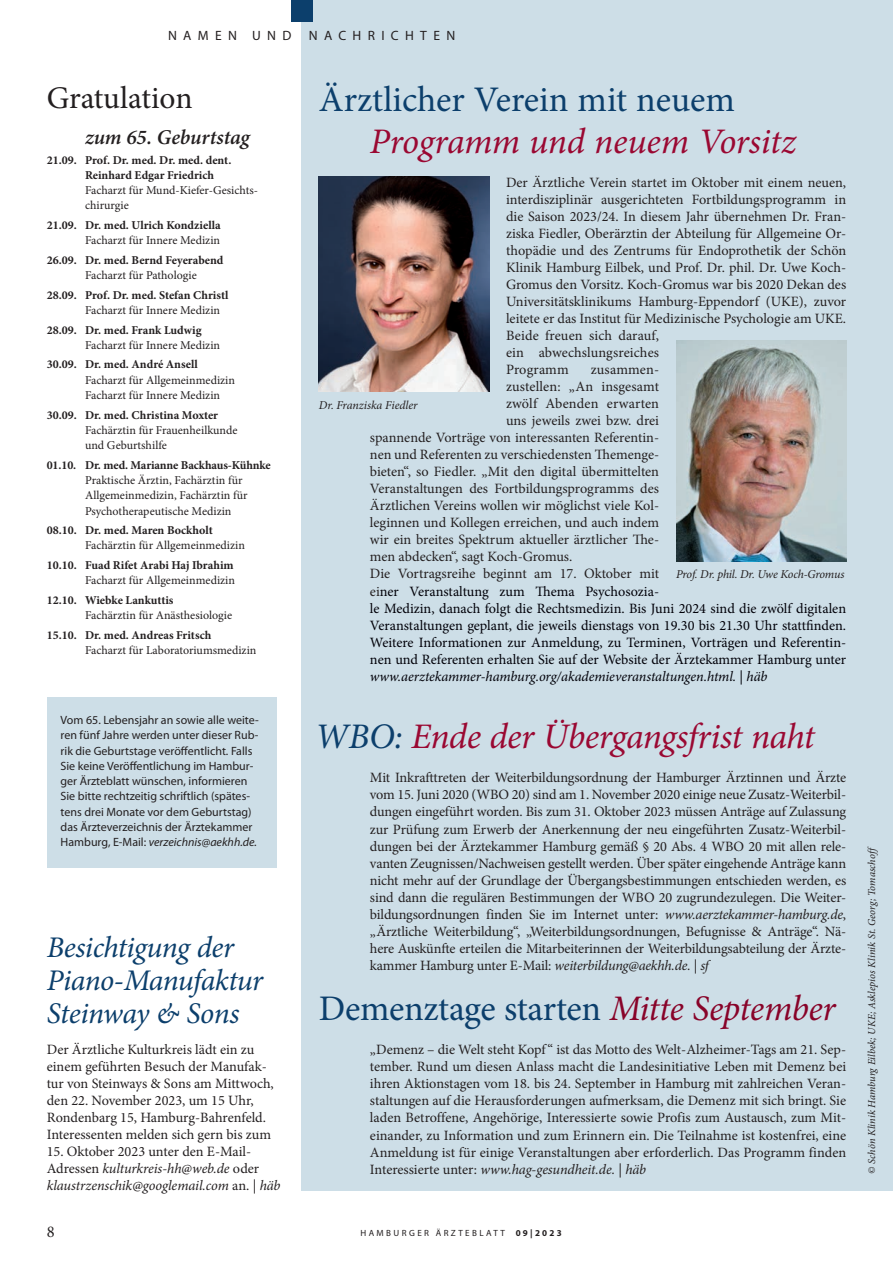
<style>
.page{position:relative;width:893px;height:1263px;background:#fff}
.page>*{position:absolute;margin:0;border:0;box-sizing:border-box;transform-origin:0 0}
.t1{font:36px/42px "Minion Pro";letter-spacing:-.005em;color:#0c3f6c}
.t2{font:italic 36px "Minion Pro";letter-spacing:-.015em;color:#9a0832}
.t3{font:31.5px "Minion Pro";letter-spacing:-.005em;color:#231f20}
.t4{font:italic 30px/33px "Minion Pro";letter-spacing:-.02em;color:#0c3f6c}
.t5{font:italic 600 21px "Minion Pro";letter-spacing:-.005em;color:#231f20}
.t6{font:16.5px "Minion Pro";color:#231f20}
.t7{font:14.25px/17px "Minion Pro";color:#231f20}
.t8{font:14.25px "Minion Pro";color:#000008}
.t9{font:italic 14.25px/17px "Minion Pro";letter-spacing:-.005em;color:#231f20}
.t10{font:italic 14.25px "Minion Pro";letter-spacing:-.01em;color:#000008}
.t11{font:13.5px "Myriad Pro";letter-spacing:.47em;color:#231f20}
.t12{font:12px/15.3px "Minion Pro";color:#231f20}
.t13{font:700 12px/15.3px "Minion Pro";color:#231f20}
.t14{font:12px/15.3px "Myriad Pro";color:#231f20}
.t15{font:italic 12px "Minion Pro";letter-spacing:-.015em;color:#231f20}
.t16{font:italic 10.5px "Minion Pro";color:#231f20}
.t17{font:9px "Myriad Pro";letter-spacing:.27em;color:#231f20}
.t18{font:700 9px "Myriad Pro";letter-spacing:.25em;color:#231f20}
.s1{font-weight:400}
.s2{font-weight:700}
.s3{font-style:italic}
.s4{font-style:normal}
.s5{font-style:italic;color:#9a0832}
.s6{color:#231f20}
.s7{color:#0c3f6c}
.s8{font-style:italic;color:#880329}
</style>
<div class="page">
<div style="left:302px;top:0;width:591px;height:1191px;background:#cddee7"></div>
<div style="left:47px;top:697px;width:229px;height:170px;background:#cddee7"></div>
<div style="left:291px;top:0;width:22px;height:21px;background:#0c3f6c"></div>
<img style="left:319px;top:176px;width:170px;height:215px">
<img style="left:676px;top:340px;width:170px;height:221px">
<p class="t11" style="left:168px;top:27px;width:58px">Namen</p>
<p class="t11" style="left:252px;top:27px;width:41px">UND</p>
<p class="t11" style="left:309px;top:27px;width:42px">Nach</p>
<p class="t11" style="left:368px;top:27px;width:27px">r ichten</p>
<p class="t3" style="left:47px;top:77px;width:147px">Gratulation</p>
<p class="t5" style="left:85px;top:122px;width:166px">zum 65. Geburtstag</p>
<p class="t13" style="left:85px;top:152px;width:174px;text-indent:-38px">21.09. Prof. Dr. med. Dr. med. dent.<br>Reinhard Edgar Friedrich<br><span class="s1">Facharzt für Mund-Kiefer-Gesichts&shy;chirurgie</span></p>
<p class="t13" style="left:47px;top:217px;width:175px;text-align:right">21.09. Dr. med. Ulrich Kondziella<br><span class="s1">Facharzt für Innere Medizin</span></p>
<p class="t13" style="left:85px;top:252px;width:140px;text-indent:-38px">26.09. Dr. med. Bernd Feyerabend<br><span class="s1">Facharzt für Pathologie</span></p>
<p class="t13" style="left:85px;top:287px;width:145px;text-indent:-38px">28.09. Prof. Dr. med. Stefan Christl<br><span class="s1">Facharzt für Innere Medizin</span></p>
<p class="t13" style="left:85px;top:322px;width:137px;text-indent:-38px">28.09. Dr. med. Frank Ludwig<br><span class="s1">Facharzt für Innere Medizin</span></p>
<p class="t12" style="left:85px;top:357px;width:152px;text-indent:-38px"><span class="s2">30.09. Dr. med. André Ansell<br></span>Facharzt für Allgemeinmedizin<br>Facharzt für Innere Medizin</p>
<p class="t12" style="left:85px;top:407px;width:154px;text-indent:-38px"><span class="s2">30.09. Dr. med. Christina Moxter<br></span>Fachärztin für Frauenheilkunde und Geburtshilfe</p>
<p class="t12" style="left:85px;top:457px;width:187px;text-indent:-38px"><span class="s2">01.10. Dr. med. Marianne Backhaus-Kühnke </span>Praktische Ärztin, Fachärztin für Allgemeinmedizin, Fachärztin für Psychotherapeutische Medizin</p>
<p class="t12" style="left:85px;top:523px;width:161px;text-indent:-38px"><span class="s2">08.10. Dr. med. Maren Bockholt<br></span>Fachärztin für Allgemeinmedizin</p>
<p class="t13" style="left:47px;top:557px;width:190px;text-align:right">10.10. Fuad Rifet Arabi Haj Ibrahim<br><span class="s1">Facharzt für Allgemeinmedizin</span></p>
<p class="t12" style="left:85px;top:592px;width:149px;text-indent:-38px"><span class="s2">12.10. Wiebke Lankuttis<br></span>Fachärztin für Anästhesiologie</p>
<p class="t12" style="left:85px;top:627px;width:173px;text-indent:-38px"><span class="s2">15.10. Dr. med. Andreas Fritsch<br></span>Facharzt für Laboratoriumsmedizin</p>
<p class="t14" style="left:61px;top:712px;width:200px">Vom 65. Lebensjahr an sowie alle weite&shy;ren fünf Jahre werden unter dieser Rub&shy;rik die Geburtstage veröffentlicht. Falls Sie keine Veröffentlichung im Hambur&shy;ger Ärzteblatt wünschen, informieren Sie bitte rechtzeitig schriftlich (spätes&shy;tens drei Monate vor dem Geburtstag) das Ärzteverzeichnis der Ärztekammer Hamburg, E-Mail: <span class="s3">verzeichnis@aekhh.de.</span></p>
<p class="t4" style="left:47px;top:931px;width:218px">Besichtigung der<br>Piano-Manufaktur<br>Steinway &amp; Sons</p>
<p class="t7" style="left:47px;top:1041px;width:229px">Der Ärztliche Kulturkreis lädt ein zu einem geführten Besuch der Manufak&shy;tur von Steinways &amp; Sons am Mittwoch, den 22. November 2023, um 15 Uhr, Rondenbarg 15, Hamburg-Bahrenfeld.<br>Interessenten melden sich gern bis zum</p>
<p class="t9" style="left:47px;top:1143px;width:235px"><span class="s4">15. Oktober 2023 unter den E-Mail-<br>Adressen</span> kulturkreis-hh@web.de <span class="s4">oder </span>klaustrzenschik@googlemail.com <span class="s4">an. |</span> häb</p>
<p class="t1" style="left:370px;top:79px;width:428px;text-indent:-51px">Ärztlicher Verein mit neuem<br><span class="s5">Programm und neuem Vorsitz</span></p>
<p class="t7" style="left:506px;top:174px;width:342px">Der Ärztliche Verein startet im Oktober mit einem neuen, interdisziplinär ausgerichteten Fortbildungsprogramm in die Saison 2023/24. In diesem Jahr übernehmen Dr. Fran&shy;ziska Fiedler, Oberärztin der Abteilung für Allgemeine Or&shy;thopädie und des Zentrums für Endoprothetik der Schön Klinik Hamburg Eilbek, und Prof. Dr. phil. Dr. Uwe Koch-Gromus den Vorsitz. Koch-Gromus war bis 2020 Dekan des Universitätsklinikums Hamburg-Eppendorf (UKE), zuvor leitete er das Institut für Medizinische Psychologie am UKE.<br>Beide freuen sich darauf,<br>ein abwechslungsreiches<br>Programm</p>
<p class="t7" style="left:591px;top:361px;width:70px">zusammen-</p>
<p class="t7" style="left:506px;top:378px;width:155px">zustellen: „An insgesamt</p>
<p class="t7" style="left:506px;top:395px;width:155px">zwölf Abenden erwarten</p>
<p class="t7" style="left:506px;top:412px;width:155px">uns jeweils zwei bzw. drei</p>
<p class="t7" style="left:370px;top:429px;width:291px">spannende Vorträge von interessanten Referentin-</p>
<p class="t7" style="left:370px;top:446px;width:291px">nen und Referenten zu verschiedensten Themenge-</p>
<p class="t7" style="left:370px;top:463px;width:291px">bieten“, so Fiedler. „Mit den digital übermittelten</p>
<p class="t7" style="left:370px;top:480px;width:291px">Veranstaltungen des Fortbildungsprogramms des</p>
<p class="t7" style="left:370px;top:497px;width:291px">Ärztlichen Vereins wollen wir möglichst viele Kol-</p>
<p class="t7" style="left:370px;top:514px;width:291px">leginnen und Kollegen erreichen, und auch indem</p>
<p class="t7" style="left:370px;top:531px;width:291px">wir ein breites Spektrum aktueller ärztlicher The-</p>
<p class="t7" style="left:370px;top:548px;width:204px">men abdecken“, sagt Koch-Gromus.</p>
<p class="t7" style="left:370px;top:565px;width:291px">Die Vortragsreihe beginnt am 17. Oktober mit</p>
<p class="t8" style="left:370px;top:581px;width:291px"><span class="s6">ei</span>ner Veranstaltung zum Thema Psychosozia-</p>
<p class="t8" style="left:370px;top:598px;width:478px">le Medizin, danach folgt die Rechtsmedizin. Bis Juni 2024 sind die zwölf digitalen</p>
<p class="t8" style="left:370px;top:615px;width:478px">Veranstaltungen geplant, die jeweils dienstags von 19.30 bis 21.30 Uhr stattfinden.</p>
<p class="t8" style="left:370px;top:632px;width:478px">Weitere Informationen zur Anmeldung, zu Terminen, Vorträgen und Referentin-</p>
<p class="t8" style="left:370px;top:649px;width:478px">nen und Referenten erhalten Sie auf der Website der Ärztekammer Hamburg unter</p>
<p class="t10" style="left:370px;top:666px;width:399px">www.aerztekammer-hamburg.org/akademieveranstaltungen.html. <span class="s4">|</span> häb</p>
<p class="t15" style="left:319px;top:397px;width:100px">Dr. Franziska Fiedler</p>
<p class="t15" style="left:676px;top:566px;width:170px">Prof. Dr. phil. Dr. Uwe Koch-Gromus</p>
<p class="t2" style="left:315px;top:712px;width:502px"><span class="s7">WBO:</span> Ende der Übergangsfrist naht</p>
<p class="t7" style="left:370px;top:769px;width:478px;text-align:justify">Mit Inkrafttreten der Weiterbildungsordnung der Hamburger Ärztinnen und Ärzte vom 15. Juni 2020 (WBO 20) sind am 1. November 2020 einige neue Zusatz-Weiterbil&shy;dungen eingeführt worden. Bis zum 31. Oktober 2023 müssen Anträge auf Zulassung zur Prüfung zum Erwerb der Anerkennung der neu eingeführten Zusatz-Weiterbil&shy;dungen bei der Ärztekammer Hamburg gemäß § 20 Abs. 4 WBO 20 mit allen rele&shy;vanten Zeugnissen/Nachweisen gestellt werden. Über später eingehende Anträge kann nicht mehr auf der Grundlage der Übergangsbestimmungen entschieden werden, es sind dann die regulären Bestimmungen der WBO 20 zugrundezulegen. Die Weiter&shy;bildungsordnungen finden Sie im Internet unter: <span class="s3">www.aerztekammer-hamburg.de</span>, „Ärztliche Weiterbildung“, „Weiterbildungsordnungen, Befugnisse &amp; Anträge“. Nä&shy;here Auskünfte erteilen die Mitarbeiterinnen der Weiterbildungsabteilung der Ärzte&shy;kammer Hamburg unter E-Mail: <span class="s3">weiterbildung@aekhh.de.</span> | <span class="s3">sf</span></p>
<p class="t1" style="left:319px;top:988px;width:518px">Demenztage starten <span class="s8">Mitte September</span></p>
<p class="t7" style="left:370px;top:1041px;width:478px;text-align:justify">„Demenz – die Welt steht Kopf “ ist das Motto des Welt-Alzheimer-Tags am 21. Sep&shy;tember. Rund um diesen Anlass macht die Landesinitiative Leben mit Demenz bei ihren Aktionstagen vom 18. bis 24. September in Hamburg mit zahlreichen Veran&shy;staltungen auf die Herausforderungen aufmerksam, die Demenz mit sich bringt. Sie laden Betroffene, Angehörige, Interessierte sowie Profis zum Austausch, zum Mit&shy;einander, zu Information und zum Erinnern ein. Die Teilnahme ist kostenfrei, eine Anmeldung ist für einige Veranstaltungen aber erforderlich. Das Programm finden Interessierte unter: <span class="s3">www.hag-gesundheit.de.</span> | <span class="s3">häb</span></p>
<p class="t6" style="left:47px;top:1220px;width:9px">8</p>
<p class="t17" style="left:360px;top:1227px;width:137px">Hamburge r Ärzte bl att</p>
<p class="t18" style="left:516px;top:1227px;width:48px">09|2023</p>
<p class="t16" style="left:865px;top:1174px;width:330px;rotate:-90deg">© Schön Klinik Hamburg Eilbek; UKE; Asklepios Klinik St. Georg; Tomaschoff</p>
</div>
